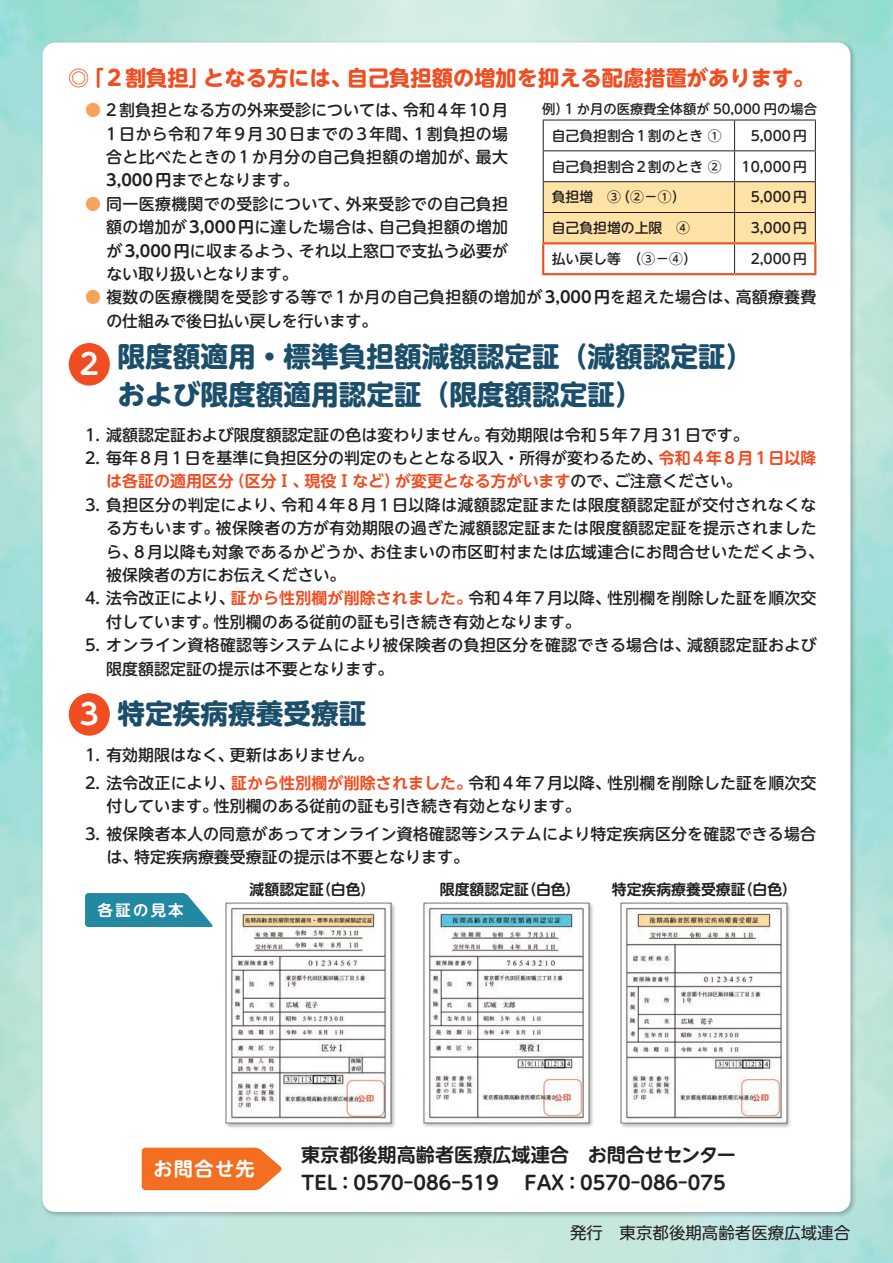
<style>
.page{position:relative;width:893px;height:1263px;background:#fff}
.page>*{position:absolute;margin:0;border:0;box-sizing:border-box;transform-origin:0 0}
.t1{font:700 28.65px "UD Shin M Go Pro De";color:#fff}
.t2{font:700 27.6px/37.2px "UD Shin M Go Pro";color:#1a4e6a}
.t3{font:700 21.3px "UD Shin M Go Pro";color:#f04d22}
.t4{font:700 19.2px "UD Shin M Go Pro De";color:#231f20}
.t5{font:700 19.2px "UD Shin M Go Pro De";letter-spacing:.075em;color:#fff}
.t6{font:16.5px "UD Shin M Go Pro";color:#231f20}
.t7{font:500 15.9px/23.4px "UD Shin M Go Pro";letter-spacing:.01em;color:#231f20}
.t8{font:700 15.9px "UD Shin M Go Pro De";letter-spacing:.01em;color:#f04d22}
.t9{font:500 15.9px "UD Shin M Go Pro";letter-spacing:.15em;color:#231f20}
.t10{font:500 15.9px "UD Shin M Go Pro";letter-spacing:.09em;color:#231f20}
.t11{font:700 15.9px "UD Shin M Go Pro De";letter-spacing:.15em;color:#f04d22}
.t12{font:700 15.3px "UD Shin M Go Pro De";letter-spacing:.15em;color:#fff}
.t13{font:700 14.85px "UD Shin M Go Pro De";color:#231f20}
.t14{font:500 13.8px "UD Shin M Go Pro";color:#231f20}
.t15{font:500 13.35px "UD Shin M Go Pro";color:#231f20}
.s1{color:#f8a35c}
.s2{font-family:"UD Shin M Go Pro De";font-weight:700}
.s3{font-family:"UD Shin M Go Pro";font-weight:500;color:#231f20}
</style>
<div class="page">
<div style="left:39px;top:39px;width:818px;height:1179px;background:#231f20;opacity:.3"></div>
<div style="left:43px;top:43px;width:807px;height:1169px;background:#fff;border-radius:13px"></div>
<div style="left:225px;top:902px;width:171px;height:227px;background:#231f20;opacity:.3"></div>
<img style="left:225px;top:903px;width:167px;height:221px">
<div style="left:422px;top:902px;width:172px;height:226px;background:#231f20;opacity:.3"></div>
<img style="left:423px;top:903px;width:166px;height:220px">
<div style="left:620px;top:902px;width:172px;height:226px;background:#231f20;opacity:.3"></div>
<img style="left:621px;top:903px;width:166px;height:220px">
<hr style="left:543px;top:120px;width:192px;height:1px;background:#231f20">
<hr style="left:543px;top:120px;width:1px;height:30px;background:#231f20">
<hr style="left:735px;top:120px;width:81px;height:1px;background:#231f20">
<hr style="left:734px;top:120px;width:1px;height:30px;background:#231f20">
<hr style="left:815px;top:120px;width:1px;height:30px;background:#231f20">
<hr style="left:543px;top:150px;width:192px;height:1px;background:#231f20">
<hr style="left:543px;top:151px;width:1px;height:30px;background:#231f20">
<hr style="left:735px;top:150px;width:81px;height:1px;background:#231f20">
<hr style="left:734px;top:151px;width:1px;height:30px;background:#231f20">
<hr style="left:815px;top:151px;width:1px;height:30px;background:#231f20">
<hr style="left:543px;top:181px;width:192px;height:1px;background:#231f20">
<hr style="left:735px;top:181px;width:81px;height:1px;background:#231f20">
<svg style="left:543px;top:182px;width:273px;height:91px"></svg>
<hr style="left:542px;top:242px;width:193px;height:2px;background:#f04d22">
<hr style="left:542px;top:244px;width:2px;height:29px;background:#f04d22">
<hr style="left:735px;top:242px;width:81px;height:2px;background:#f04d22">
<hr style="left:814px;top:244px;width:2px;height:29px;background:#f04d22">
<hr style="left:542px;top:273px;width:193px;height:2px;background:#f04d22">
<hr style="left:735px;top:273px;width:81px;height:2px;background:#f04d22">
<svg style="left:142px;top:1148px;width:140px;height:42px;background:#f37932"></svg>
<div style="left:69px;top:343px;width:41px;height:43px;background:#f04d22;border-radius:50%"></div>
<div style="left:69px;top:693px;width:41px;height:43px;background:#f04d22;border-radius:50%"></div>
<svg style="left:85px;top:893px;width:128px;height:34px;background:#3a94ab"></svg>
<h3 class="t3" style="left:68px;top:60px;width:144px">◎「２割負担」</h3>
<h3 class="t3" style="left:203px;top:60px;width:150px">となる方には、</h3>
<h3 class="t3" style="left:347px;top:60px;width:469px">自己負担額の増加を抑える配慮措置があります。</h3>
<p class="t7" style="left:85px;top:98px;width:323px"><span class="s1">●</span> 2割負担となる方の外来受診については、</p>
<p class="t9" style="left:403px;top:97px;width:107px">令和4年10月</p>
<p class="t15" style="left:565px;top:98px;width:254px">1 か月の医療費全体額が 50,000 円の場合</p>
<p class="t15" style="left:542px;top:98px;width:28px">例）</p>
<p class="t10" style="left:106px;top:121px;width:313px">1日から令和7年9月30日までの3年間、</p>
<p class="t7" style="left:414px;top:121px;width:96px">1割負担の場</p>
<p class="t14" style="left:552px;top:124px;width:171px">自己負担割合1割のとき ①</p>
<p class="t14" style="left:751px;top:124px;width:58px">5,000 円</p>
<p class="t7" style="left:106px;top:144px;width:375px">合と比べたときの1か月分の自己負担額の増加が、</p>
<p class="t7" style="left:106px;top:168px;width:194px"><span class="s2">3,000円</span>までとなります。</p>
<p class="t7" style="left:346px;top:191px;width:164px">外来受診での自己負担</p>
<p class="t7" style="left:476px;top:144px;width:34px">最大</p>
<p class="t7" style="left:85px;top:191px;width:266px"><span class="s1">●</span> 同一医療機関での受診について、</p>
<p class="t14" style="left:552px;top:155px;width:171px">自己負担割合2割のとき ②</p>
<p class="t14" style="left:552px;top:186px;width:135px">負担増　③（②－①）</p>
<p class="t14" style="left:741px;top:155px;width:67px">10,000 円</p>
<p class="t14" style="left:751px;top:186px;width:58px">5,000円</p>
<p class="t7" style="left:299px;top:215px;width:211px;text-indent:-192px">額の増加が<span class="s2">3,000円</span>に達した場合は、<br>それ以上窓口で支払う必要が</p>
<p class="t7" style="left:379px;top:215px;width:130px">自己負担額の増加</p>
<p class="t7" style="left:106px;top:238px;width:198px">が<span class="s2">3,000円</span>に収まるよう、ない取り扱いとなります。</p>
<p class="t14" style="left:552px;top:217px;width:140px">自己負担増の上限　④</p>
<p class="t14" style="left:552px;top:248px;width:147px">払い戻し等　（③－④）</p>
<p class="t14" style="left:751px;top:217px;width:58px">3,000円</p>
<p class="t14" style="left:751px;top:248px;width:58px">2,000円</p>
<p class="t7" style="left:106px;top:285px;width:635px;text-indent:-21px"><span class="s1">●</span> 複数の医療機関を受診する等で1か月の自己負担額の増加が<span class="s2">3,000円</span>を超えた場合は、の仕組みで後日払い戻しを行います。</p>
<p class="t7" style="left:736px;top:285px;width:82px">高額療養費</p>
<h1 class="t1" style="left:80px;top:341px;width:20px">2</h1>
<h2 class="t2" style="left:118px;top:337px;width:637px">限度額適用・標準負担額減額認定証（減額認定証(および限度額適用認定証（限度額認定証(</h2>
<p class="t7" style="left:85px;top:422px;width:405px">1. 減額認定証および限度額認定証の色は変わりません。</p>
<p class="t7" style="left:485px;top:422px;width:265px">有効期限は令和5年7月31日です。</p>
<p class="t7" style="left:614px;top:446px;width:129px;text-indent:-529px">2. 毎年8月1日を基準に負担区分の判定のもととなる収入・所得が変わるため、<br>ご注意ください。</p>
<p class="t11" style="left:659px;top:445px;width:159px">令和4年8月1日以降</p>
<p class="t8" style="left:395px;top:468px;width:225px">が変更となる方がいます<span class="s3">ので、</span></p>
<p class="t8" style="left:305px;top:468px;width:97px">現役Ⅰなど）</p>
<p class="t8" style="left:229px;top:468px;width:81px">（区分Ⅰ、</p>
<p class="t8" style="left:106px;top:468px;width:129px">は各証の適用区分</p>
<p class="t7" style="left:282px;top:492px;width:536px">令和4年8月1日以降は減額認定証または限度額認定証が交付されなくな</p>
<p class="t7" style="left:216px;top:492px;width:602px;text-indent:-131px">3. 負担区分の判定により、<br>被保険者の方が有効期限の過ぎた減額認定証または限度額認定証を提示されました</p>
<p class="t7" style="left:106px;top:516px;width:115px">る方もいます。</p>
<p class="t7" style="left:134px;top:539px;width:241px">8月以降も対象であるかどうか、</p>
<p class="t7" style="left:370px;top:539px;width:455px">お住まいの市区町村または広域連合にお問合せいただくよう、</p>
<p class="t7" style="left:106px;top:539px;width:241px">ら、<br>被保険者の方にお伝えください。</p>
<p class="t8" style="left:231px;top:585px;width:243px">証から性別欄が削除されました。</p>
<p class="t7" style="left:214px;top:586px;width:368px;text-indent:-129px">4. 法令改正により、<br>性別欄のある従前の証も引き続き有効となります。</p>
<p class="t9" style="left:468px;top:585px;width:144px">令和4年7月以降、</p>
<p class="t7" style="left:607px;top:586px;width:211px">性別欄を削除した証を順次交</p>
<p class="t7" style="left:106px;top:609px;width:113px">付しています。</p>
<p class="t7" style="left:687px;top:633px;width:131px">減額認定証および</p>
<p class="t7" style="left:106px;top:633px;width:586px;text-indent:-21px">5. オンライン資格確認等システムにより被保険者の負担区分を確認できる場合は、限度額認定証の提示は不要となります。</p>
<h1 class="t1" style="left:80px;top:691px;width:20px">3</h1>
<h2 class="t2" style="left:118px;top:693px;width:250px">特定疾病療養受療証</h2>
<p class="t7" style="left:85px;top:743px;width:150px">1. 有効期限はなく、</p>
<p class="t7" style="left:230px;top:743px;width:145px">更新はありません。</p>
<p class="t8" style="left:231px;top:770px;width:243px">証から性別欄が削除されました。</p>
<p class="t7" style="left:214px;top:770px;width:368px;text-indent:-129px">2. 法令改正により、<br>性別欄のある従前の証も引き続き有効となります。</p>
<p class="t9" style="left:468px;top:770px;width:144px">令和4年7月以降、</p>
<p class="t7" style="left:607px;top:770px;width:211px">性別欄を削除した証を順次交</p>
<p class="t7" style="left:106px;top:794px;width:113px">付しています。</p>
<p class="t7" style="left:134px;top:821px;width:683px;text-indent:-49px">3. 被保険者本人の同意があってオンライン資格確認等システムにより特定疾病区分を確認できる場合特定疾病療養受療証の提示は不要となります。</p>
<p class="t7" style="left:106px;top:845px;width:33px">は、</p>
<p class="t12" style="left:98px;top:897px;width:87px">各証の見本</p>
<p class="t13" style="left:316px;top:878px;width:60px">（白色）</p>
<p class="t13" style="left:250px;top:878px;width:76px">減額認定証</p>
<p class="t13" style="left:522px;top:878px;width:60px">（白色）</p>
<p class="t13" style="left:440px;top:878px;width:91px">限度額認定証</p>
<p class="t13" style="left:738px;top:878px;width:60px">（白色(</p>
<p class="t13" style="left:612px;top:878px;width:135px">特定疾病療養受療証</p>
<p class="t5" style="left:153px;top:1153px;width:103px">お問合せ先</p>
<p class="t4" style="left:301px;top:1139px;width:436px">東京都後期高齢者医療広域連合　お問合せセンター</p>
<p class="t4" style="left:301px;top:1167px;width:426px">TEL：0570-086-519　 FAX：0570-086-075</p>
<p class="t6" style="left:570px;top:1219px;width:282px">発行　東京都後期高齢者医療広域連合</p>
</div>
